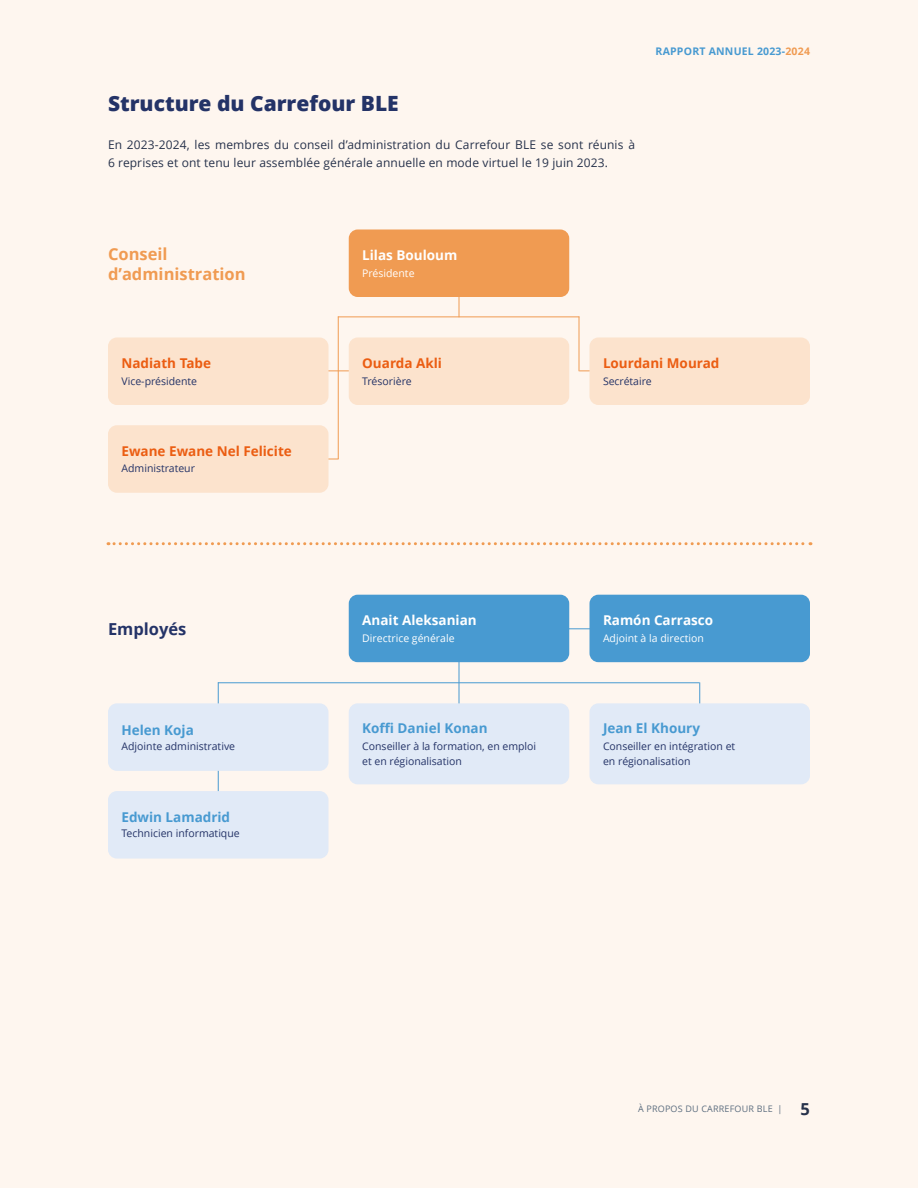
<style>
.page{position:relative;width:918px;height:1188px;background:#fef6ef}
.page>*{position:absolute;margin:0;border:0;box-sizing:border-box;transform-origin:0 0}
.t1{font:800 21px "Open Sans";color:#243367}
.t2{font:700 16.5px/19.5px "Open Sans";color:#f09b52}
.t3{font:700 16.5px "Open Sans";color:#243367}
.t4{font:700 13.5px "Open Sans";color:#eb5d12}
.t5{font:700 13.5px "Open Sans";color:#489ad1}
.t6{font:700 13.5px "Open Sans";color:#fff}
.t7{font:12px/18px "Open Sans";letter-spacing:.01em;color:#27324b}
.t8{font:10.5px/15px "Open Sans";color:#243367}
.t9{font:10.5px "Open Sans";color:#fff}
.t10{font:700 10.5px "Open Sans";letter-spacing:.02em;color:#489ad1}
.t11{font:9px "Open Sans";letter-spacing:.02em;color:#5d6e80}
.s1{color:#f09b52}
.s2{font-weight:700;font-size:16.5px;color:#27324b}
</style>
<div class="page">
<hr style="left:524px;top:628px;width:111px;height:1px;background:#489ad1">
<hr style="left:218px;top:682px;width:481px;height:1px;background:#489ad1">
<hr style="left:459px;top:638px;width:1px;height:106px;background:#489ad1">
<hr style="left:218px;top:682px;width:1px;height:136px;background:#489ad1">
<hr style="left:699px;top:682px;width:1px;height:62px;background:#489ad1">
<hr style="left:302px;top:459px;width:37px;height:1px;background:#f09b52">
<hr style="left:302px;top:370px;width:112px;height:1px;background:#f09b52">
<hr style="left:338px;top:316px;width:241px;height:1px;background:#f09b52">
<hr style="left:579px;top:370px;width:56px;height:1px;background:#f09b52">
<hr style="left:338px;top:316px;width:1px;height:143px;background:#f09b52">
<hr style="left:459px;top:254px;width:1px;height:63px;background:#f09b52">
<hr style="left:579px;top:316px;width:1px;height:55px;background:#f09b52">
<div style="left:108px;top:338px;width:220px;height:67px;background:#fce3cd;border-radius:9px"></div>
<div style="left:590px;top:338px;width:220px;height:67px;background:#fce3cd;border-radius:9px"></div>
<div style="left:108px;top:425px;width:220px;height:68px;background:#fce3cd;border-radius:9px"></div>
<div style="left:349px;top:230px;width:220px;height:67px;background:#f09b52;border-radius:9px"></div>
<div style="left:349px;top:338px;width:220px;height:67px;background:#fce3cd;border-radius:9px"></div>
<div style="left:108px;top:703px;width:220px;height:68px;background:#e1eaf7;border-radius:9px"></div>
<div style="left:108px;top:791px;width:220px;height:68px;background:#e1eaf7;border-radius:9px"></div>
<div style="left:349px;top:703px;width:220px;height:81px;background:#e1eaf7;border-radius:9px"></div>
<div style="left:349px;top:595px;width:220px;height:67px;background:#489ad1;border-radius:9px"></div>
<div style="left:590px;top:703px;width:220px;height:81px;background:#e1eaf7;border-radius:9px"></div>
<div style="left:590px;top:595px;width:220px;height:67px;background:#489ad1;border-radius:9px"></div>
<svg style="left:108px;top:542px;width:703px;height:3px"></svg>
<h1 class="t1" style="left:108px;top:87px;width:292px">Structure du Carrefour BLE</h1>
<p class="t7" style="left:108px;top:135px;width:529px">En 2023-2024, les membres du conseil d’administration du Carrefour BLE se sont réunis à<br>6 reprises et ont tenu leur assemblée générale annuelle en mode virtuel le 19 juin 2023.</p>
<p class="t10" style="left:656px;top:43px;width:156px">RAPPORT ANNUEL 2023-<span class="s1">2024</span></p>
<h2 class="t2" style="left:108px;top:244px;width:139px">Conseil d’administration</h2>
<p class="t6" style="left:362px;top:246px;width:97px">Lilas Bouloum</p>
<p class="t9" style="left:362px;top:266px;width:54px">Présidente</p>
<p class="t4" style="left:122px;top:354px;width:91px">Nadiath Tabe</p>
<p class="t8" style="left:122px;top:373px;width:77px">Vice-présidente</p>
<p class="t4" style="left:122px;top:442px;width:172px">Ewane Ewane Nel Felicite</p>
<p class="t8" style="left:122px;top:461px;width:75px">Administrateur</p>
<h2 class="t3" style="left:108px;top:617px;width:80px">Employés</h2>
<p class="t5" style="left:122px;top:720px;width:74px">Helen Koja</p>
<p class="t8" style="left:122px;top:738px;width:115px">Adjointe administrative</p>
<p class="t5" style="left:122px;top:808px;width:110px">Edwin Lamadrid</p>
<p class="t8" style="left:122px;top:826px;width:120px">Technicien informatique</p>
<p class="t4" style="left:362px;top:354px;width:81px">Ouarda Akli</p>
<p class="t8" style="left:362px;top:373px;width:51px">Trésorière</p>
<p class="t4" style="left:603px;top:354px;width:118px">Lourdani Mourad</p>
<p class="t8" style="left:603px;top:373px;width:50px">Secrétaire</p>
<p class="t6" style="left:362px;top:611px;width:116px">Anait Aleksanian</p>
<p class="t9" style="left:362px;top:631px;width:94px">Directrice générale</p>
<p class="t5" style="left:362px;top:719px;width:127px">Koffi Daniel Konan</p>
<p class="t8" style="left:362px;top:738px;width:176px">Conseiller à la formation, en emploi et en régionalisation</p>
<p class="t6" style="left:603px;top:611px;width:112px">Ramón Carrasco</p>
<p class="t9" style="left:603px;top:631px;width:102px">Adjoint à la direction</p>
<p class="t5" style="left:603px;top:719px;width:99px">Jean El Khoury</p>
<p class="t8" style="left:603px;top:738px;width:134px">Conseiller en intégration et en régionalisation</p>
<p class="t11" style="left:638px;top:1103px;width:173px">À PROPOS DU CARREFOUR BLE | <span class="s2">5</span></p>
</div>
